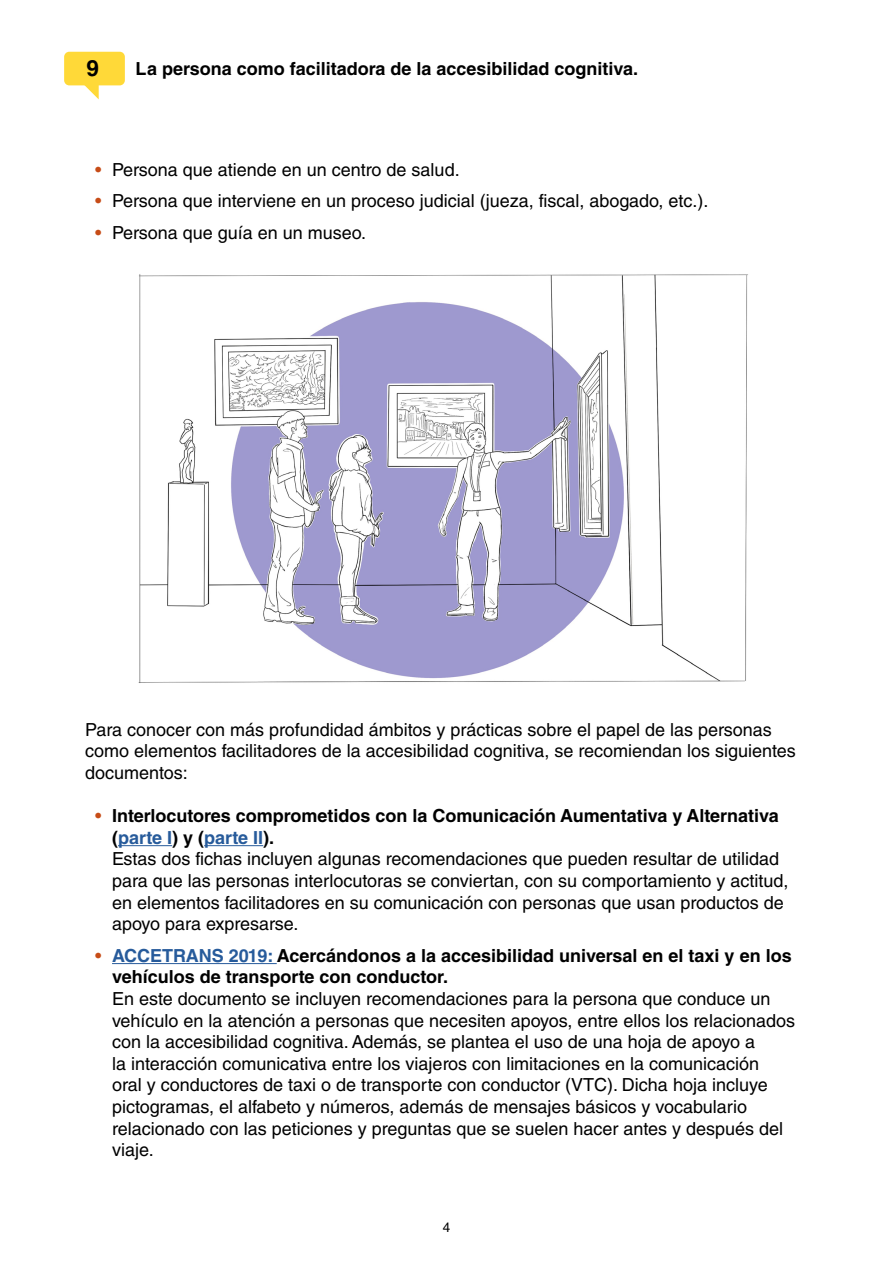
<style>
.page{position:relative;width:893px;height:1263px;background:#fff}
.page>*{position:absolute;margin:0;border:0;box-sizing:border-box;transform-origin:0 0}
.t1{font:700 22.5px "Helvetica LT Std";color:#000}
.t2{font:18px/21.6px "Helvetica LT Std";color:#000}
.t3{font:700 18px/21.6px "Helvetica LT Std";color:#000}
.t4{font:13.5px "Helvetica LT Std";color:#000}
.s1{color:#c74c17}
.s2{font-weight:400;color:#c74c17}
.s3{color:#275b9b}
</style>
<div class="page">
<svg style="left:84px;top:85px;width:15px;height:14px"></svg>
<div style="left:64px;top:52px;width:61px;height:33px;background:#ffd938;border-radius:5px"></div>
<hr style="left:118px;top:845px;width:54px;height:1px;background:#275b9b">
<hr style="left:204px;top:845px;width:59px;height:1px;background:#275b9b">
<hr style="left:112px;top:963px;width:165px;height:1px;background:#275b9b">
<img style="left:138px;top:274px;width:610px;height:409px">
<p class="t1" style="left:87px;top:54px;width:14px">9</p>
<p class="t3" style="left:136px;top:58px;width:504px">La persona como facilitadora de la accesibilidad cognitiva.</p>
<p class="t2" style="left:95px;top:159px;width:366px"><span class="s1">•</span> Persona que atiende en un centro de salud.</p>
<p class="t2" style="left:95px;top:190px;width:615px"><span class="s1">•</span> Persona que interviene en un proceso judicial (jueza, fiscal, abogado, etc.).</p>
<p class="t2" style="left:95px;top:222px;width:273px"><span class="s1">•</span> Persona que guía en un museo.</p>
<p class="t2" style="left:85px;top:719px;width:712px">Para conocer con más profundidad ámbitos y prácticas sobre el papel de las personas como elementos facilitadores de la accesibilidad cognitiva, se recomiendan los siguientes documentos:</p>
<p class="t3" style="left:112px;top:805px;width:668px;text-indent:-17px"><span class="s2">•</span> Interlocutores comprometidos con la Comunicación Aumentativa y Alternativa (<span class="s3">parte I</span>) y (<span class="s3">parte II</span>).</p>
<p class="t2" style="left:112px;top:848px;width:678px">Estas dos fichas incluyen algunas recomendaciones que pueden resultar de utilidad para que las personas interlocutoras se conviertan, con su comportamiento y actitud, en elementos facilitadores en su comunicación con personas que usan productos de apoyo para expresarse.</p>
<p class="t3" style="left:112px;top:944px;width:681px;text-indent:-17px"><span class="s2">•</span> <span class="s3">ACCETRANS 2019:</span> Acercándonos a la accesibilidad universal en el taxi y en los vehículos de transporte con conductor.</p>
<p class="t2" style="left:112px;top:988px;width:684px">En este documento se incluyen recomendaciones para la persona que conduce un vehículo en la atención a personas que necesiten apoyos, entre ellos los relacionados con la accesibilidad cognitiva. Además, se plantea el uso de una hoja de apoyo a<br>la interacción comunicativa entre los viajeros con limitaciones en la comunicación<br>oral y conductores de taxi o de transporte con conductor (VTC). Dicha hoja incluye pictogramas, el alfabeto y números, además de mensajes básicos y vocabulario relacionado con las peticiones y preguntas que se suelen hacer antes y después del viaje.</p>
<p class="t4" style="left:443px;top:1220px;width:9px">4</p>
</div>
